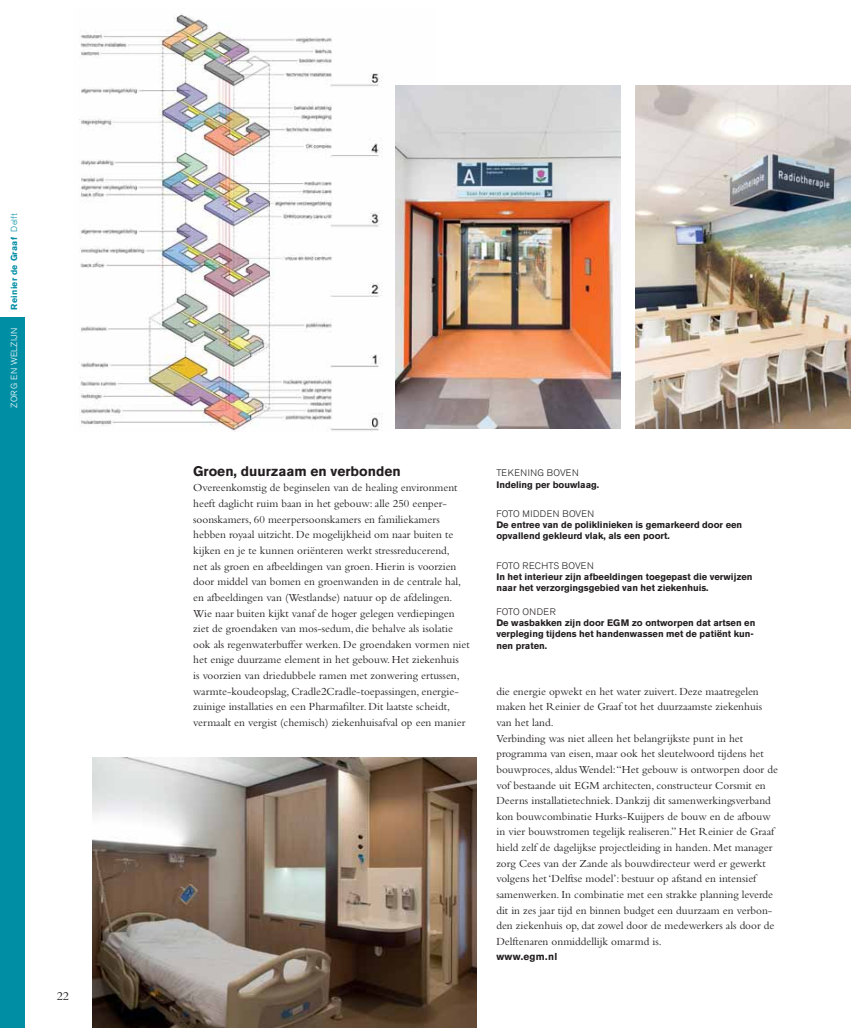
<style>
.page{position:relative;width:851px;height:1028px;background:#fff}
.page>*{position:absolute;margin:0;border:0;box-sizing:border-box;transform-origin:0 0}
.t1{font:700 13.75px "Akzidenz Grotesk BE";color:#231f20}
.t2{font:12.5px "Bembo";color:#231f20}
.t3{font:11.25px/15.6px "Bembo";color:#231f20}
.t4{font:700 10px "Akzidenz Grotesk BE";letter-spacing:.03em;color:#231f20}
.t5{font:700 9.38px/11.2px "Akzidenz Grotesk BE";color:#231f20}
.t6{font:300 9.38px "Akzidenz Grotesk BE";letter-spacing:.035em;color:#231f20}
.t7{font:300 9.38px "Akzidenz Grotesk BE";letter-spacing:.015em;color:#231f20}
.t8{font:700 8.75px "Akzidenz Grotesk BE";letter-spacing:.03em;color:#008ea4}
.t9{font:300 8.75px "Akzidenz Grotesk BE";letter-spacing:.05em;color:#fff}
.s1{font-weight:300}
</style>
<div class="page">
<img style="left:79px;top:13px;width:304px;height:418px">
<div style="left:0;top:317px;width:25px;height:711px;background:#008ea4"></div>
<img style="left:395px;top:85px;width:225px;height:344px">
<img style="left:635px;top:85px;width:215px;height:344px">
<img style="left:92px;top:757px;width:385px;height:271px">
<p class="t8" style="left:9px;top:309px;width:98px;rotate:-90deg">Reinier de Graaf <span class="s1">Delft</span></p>
<p class="t9" style="left:9px;top:408px;width:82px;rotate:-90deg">ZORG EN WELZIJN</p>
<p class="t2" style="left:57px;top:988px;width:14px">22</p>
<p class="t1" style="left:193px;top:463px;width:209px">Groen, duurzaam en verbonden</p>
<p class="t3" style="left:193px;top:480px;width:278px">Overeenkomstig de beginselen van de healing environment heeft daglicht ruim baan in het gebouw: alle 250 eenper&shy;soonskamers, 60 meerpersoonskamers en familiekamers hebben royaal uitzicht. De mogelijkheid om naar buiten te kijken en je te kunnen oriënteren werkt stressreducerend,<br>net als groen en afbeeldingen van groen. Hierin is voorzien door middel van bomen en groenwanden in de centrale hal, en afbeeldingen van (Westlandse) natuur op de afdelingen.<br>Wie naar buiten kijkt vanaf de hoger gelegen verdiepingen ziet de groendaken van mos-sedum, die behalve als isolatie ook als regenwaterbuffer werken. De groendaken vormen niet het enige duurzame element in het gebouw. Het ziekenhuis<br>is voorzien van driedubbele ramen met zonwering ertussen, warmte-koudeopslag, Cradle2Cradle-toepassingen, energie&shy;zuinige installaties en een Pharmafilter. Dit laatste scheidt, vermaalt en vergist (chemisch) ziekenhuisafval op een manier</p>
<p class="t6" style="left:496px;top:468px;width:84px">TEKENING BOVEN</p>
<p class="t5" style="left:496px;top:479px;width:104px">Indeling per bouwlaag.</p>
<p class="t6" style="left:496px;top:508px;width:99px">FOTO MIDDEN BOVEN</p>
<p class="t5" style="left:496px;top:519px;width:247px">De entree van de poliklinieken is gemarkeerd door een opvallend gekleurd vlak, als een poort.</p>
<p class="t7" style="left:496px;top:560px;width:99px">FOTO RECHTS BOVEN</p>
<p class="t5" style="left:496px;top:571px;width:258px">In het interieur zijn afbeeldingen toegepast die verwijzen naar het verzorgingsgebied van het ziekenhuis.</p>
<p class="t6" style="left:496px;top:606px;width:61px">FOTO ONDER</p>
<p class="t5" style="left:496px;top:617px;width:260px">De wasbakken zijn door EGM zo ontworpen dat artsen en verpleging tijdens het handenwassen met de patiënt kun&shy;nen praten.</p>
<p class="t3" style="left:496px;top:683px;width:283px">die energie opwekt en het water zuivert. Deze maatregelen maken het Reinier de Graaf tot het duurzaamste ziekenhuis van het land.<br>Verbinding was niet alleen het belangrijkste punt in het programma van eisen, maar ook het sleutelwoord tijdens het bouwproces, aldus Wendel: “Het gebouw is ontworpen door de vof bestaande uit EGM architecten, constructeur Corsmit en Deerns installatietechniek. Dankzij dit samenwerkingsverband kon bouwcombinatie Hurks-Kuijpers de bouw en de afbouw in vier bouwstromen tegelijk realiseren.” Het Reinier de Graaf hield zelf de dagelijkse projectleiding in handen. Met manager zorg Cees van der Zande als bouwdirecteur werd er gewerkt volgens het ‘Delftse model’: bestuur op afstand en intensief samenwerken. In combinatie met een strakke planning leverde dit in zes jaar tijd en binnen budget een duurzaam en verbon&shy;den ziekenhuis op, dat zowel door de medewerkers als door de Delftenaren onmiddellijk omarmd is.</p>
<p class="t4" style="left:496px;top:951px;width:62px">www.egm.nl</p>
</div>
